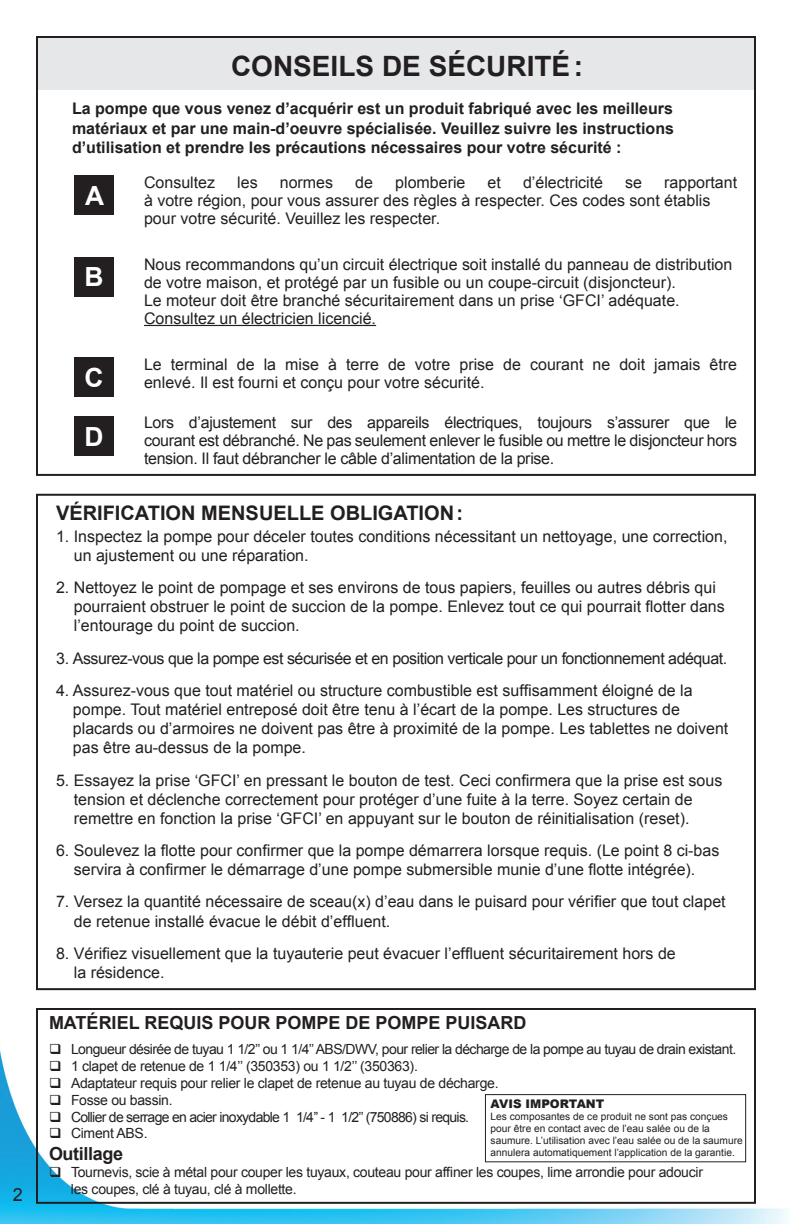
<style>
.page{position:relative;width:792px;height:1224px;background:#fff}
.page>*{position:absolute;margin:0;border:0;box-sizing:border-box;transform-origin:0 0}
.t1{font:700 28px "Arial";color:#231f20}
.t2{font:700 26.4px "Arial";color:#fff}
.t3{font:700 20px "Arial";color:#231f20}
.Style_de_paragraphe_1{font:700 18px "Arial";color:#231f20}
.Style_de_paragraphe_1-2{font:700 18px "Arial";letter-spacing:-.02em;color:#231f20}
.t4{font:18px "Arial";color:#231f20}
.t5{font:16px/19.2px "Arial";color:#231f20}
.t6{font:700 16px/19.2px "Arial";color:#231f20;text-align:justify}
.t7{font:16px "Arial";letter-spacing:-.03em;color:#231f20}
.Style_de_paragraphe_1-3{font:14px/16.8px "Arial";letter-spacing:-.02em;color:#231f20}
.Style_de_paragraphe_1-4{font:14px "Arial";letter-spacing:-.04em;color:#231f20}
.Style_de_paragraphe_1-5{font:14px "Arial";letter-spacing:-.05em;color:#231f20}
.t8{font:900 11.8px "Arial";color:#231f20}
.t9{font:10.2px/12px "Arial";color:#231f20}
</style>
<div class="page">
<img style="left:0;top:1050px;width:788px;height:174px">
<hr style="left:144px;top:325px;width:232px;height:1px;background:#231f20">
<div style="left:36px;top:38px;width:718px;height:52px;background:#e6e7e9"></div>
<div style="left:74px;top:176px;width:40px;height:39px;background:#231f20"></div>
<div style="left:74px;top:257px;width:40px;height:40px;background:#231f20"></div>
<div style="left:74px;top:357px;width:40px;height:40px;background:#231f20"></div>
<div style="left:74px;top:416px;width:40px;height:40px;background:#231f20"></div>
<div style="left:36px;top:36px;width:720px;height:440px;border:2px solid #231f20"></div>
<div style="left:36px;top:494px;width:720px;height:496px;border:2px solid #231f20"></div>
<div style="left:36px;top:1008px;width:720px;height:196px;border:2px solid #231f20"></div>
<div style="left:485px;top:1094px;width:261px;height:68px;border:1px solid #231f20"></div>
<p class="t4" style="left:13px;top:1183px;width:12px">2</p>
<p class="t1" style="left:231px;top:48px;width:353px">CONSEILS DE SÉCURITÉ:</p>
<p class="t6" style="left:72px;top:100px;width:604px">La pompe que vous venez d’acquérir est un produit fabriqué avec les meilleurs matériaux et par une main-d’oeuvre spécialisée. Veuillez suivre les instructions d’utilisation et prendre les précautions nécessaires pour votre sécurité :</p>
<p class="t5" style="left:144px;top:173px;width:73px">Consultez</p>
<p class="t5" style="left:237px;top:173px;width:22px">les</p>
<p class="t5" style="left:280px;top:173px;width:55px">normes</p>
<p class="t5" style="left:355px;top:173px;width:19px">de</p>
<p class="t5" style="left:395px;top:173px;width:72px">plomberie</p>
<p class="t5" style="left:488px;top:173px;width:15px">et</p>
<p class="t5" style="left:523px;top:173px;width:82px">d’électricité</p>
<p class="t5" style="left:625px;top:173px;width:18px">se</p>
<p class="t5" style="left:144px;top:173px;width:595px;line-height:18px;text-indent:520px">rapportant à votre région, pour vous assurer des règles à respecter. Ces codes sont établis pour votre sécurité. Veuillez les respecter.</p>
<p class="t5" style="left:144px;top:255px;width:590px;line-height:18px">Nous recommandons qu’un circuit électrique soit installé du panneau de distribution de votre maison, et protégé par un fusible ou un coupe-circuit (disjoncteur).<br>Le moteur doit être branché sécuritairement dans un prise ‘GFCI’ adéquate.<br>Consultez un électricien licencié.</p>
<p class="t5" style="left:144px;top:355px;width:595px;line-height:18px">Le terminal de la mise à terre de votre prise de courant ne doit jamais être enlevé. Il est fourni et conçu pour votre sécurité.</p>
<p class="t5" style="left:144px;top:413px;width:595px;line-height:18px;text-align:justify">Lors d’ajustement sur des appareils électriques, toujours s’assurer que le courant est débranché. Ne pas seulement enlever le fusible ou mettre le disjoncteur hors tension. Il faut débrancher le câble d’alimentation de la prise.</p>
<p class="t2" style="left:85px;top:178px;width:21px">A</p>
<p class="t2" style="left:85px;top:260px;width:21px">B</p>
<p class="t2" style="left:85px;top:360px;width:21px">C</p>
<p class="t2" style="left:85px;top:419px;width:21px">D</p>
<p class="t3" style="left:56px;top:500px;width:409px">VÉRIFICATION MENSUELLE OBLIGATION:</p>
<p class="t5" style="left:74px;top:527px;width:655px;text-indent:-18px">1. Inspectez la pompe pour déceler toutes conditions nécessitant un nettoyage, une correction, un ajustement ou une réparation.</p>
<p class="t5" style="left:74px;top:578px;width:652px;text-indent:-18px">2. Nettoyez le point de pompage et ses environs de tous papiers, feuilles ou autres débris qui pourraient obstruer le point de succion de la pompe. Enlevez tout ce qui pourrait flotter dans l’entourage du point de succion.</p>
<p class="t7" style="left:56px;top:648px;width:673px">3. Assurez-vous que la pompe est sécurisée et en position verticale pour un fonctionnement adéquat.</p>
<p class="t5" style="left:73px;top:681px;width:657px;text-indent:-17px">4. Assurez-vous que tout matériel ou structure combustible est suffisamment éloigné de la pompe. Tout matériel entreposé doit être tenu à l’écart de la pompe. Les structures de placards ou d’armoires ne doivent pas être à proximité de la pompe. Les tablettes ne doivent pas être au-dessus de la pompe.</p>
<p class="t5" style="left:74px;top:771px;width:650px;text-indent:-18px">5. Essayez la prise ‘GFCI’ en pressant le bouton de test. Ceci confirmera que la prise est sous tension et déclenche correctement pour protéger d’une fuite à la terre. Soyez certain de remettre en fonction la prise ‘GFCI’ en appuyant sur le bouton de réinitialisation (reset).</p>
<p class="t5" style="left:56px;top:841px;width:665px;text-align:center">6. Soulevez la flotte pour confirmer que la pompe démarrera lorsque requis. (Le point 8 ci-bas servira à confirmer le démarrage d’une pompe submersible munie d’une flotte intégrée).</p>
<p class="t5" style="left:74px;top:892px;width:653px;text-indent:-18px">7. Versez la quantité nécessaire de sceau(x) d’eau dans le puisard pour vérifier que tout clapet de retenue installé évacue le débit d’effluent.</p>
<p class="t5" style="left:74px;top:944px;width:604px;text-indent:-18px">8. Vérifiez visuellement que la tuyauterie peut évacuer l’effluent sécuritairement hors de la résidence.</p>
<p class="Style_de_paragraphe_1" style="left:49px;top:1010px;width:479px">MATÉRIEL REQUIS POUR POMPE DE POMPE PUISARD</p>
<p class="Style_de_paragraphe_1-4" style="left:49px;top:1040px;width:689px">❑ Longueur désirée de tuyau 1 1/2’’ ou 1 1/4’’ ABS/DWV, pour relier la décharge de la pompe au tuyau de drain existant.</p>
<p class="Style_de_paragraphe_1-3" style="left:49px;top:1058px;width:370px">❑ 1 clapet de retenue de 1 1/4’’ (350353) ou 1 1/2’’ (350363).</p>
<p class="Style_de_paragraphe_1-3" style="left:49px;top:1075px;width:451px">❑ Adaptateur requis pour relier le clapet de retenue au tuyau de décharge.</p>
<p class="Style_de_paragraphe_1-3" style="left:49px;top:1092px;width:125px">❑ Fosse ou bassin.</p>
<p class="Style_de_paragraphe_1-5" style="left:49px;top:1107px;width:422px">❑ Collier de serrage en acier inoxydable 1 1/4’’ - 1 1/2’’ (750886) si requis.</p>
<p class="Style_de_paragraphe_1-3" style="left:49px;top:1125px;width:100px">❑ Ciment ABS.</p>
<p class="Style_de_paragraphe_1-2" style="left:49px;top:1142px;width:76px">Outillage</p>
<p class="Style_de_paragraphe_1-3" style="left:71px;top:1164px;width:634px;text-indent:-22px">❑ Tournevis, scie à métal pour couper les tuyaux, couteau pour affiner les coupes, lime arrondie pour adoucir les coupes, clé à tuyau, clé à mollette.</p>
<p class="t8" style="left:491px;top:1096px;width:115px">AVIS IMPORTANT</p>
<p class="t9" style="left:491px;top:1111px;width:254px">Les composantes de ce produit ne sont pas conçues pour être en contact avec de l’eau salée ou de la saumure. L’utilisation avec l’eau salée ou de la saumure annulera automatiquement l’application de la garantie.</p>
</div>
